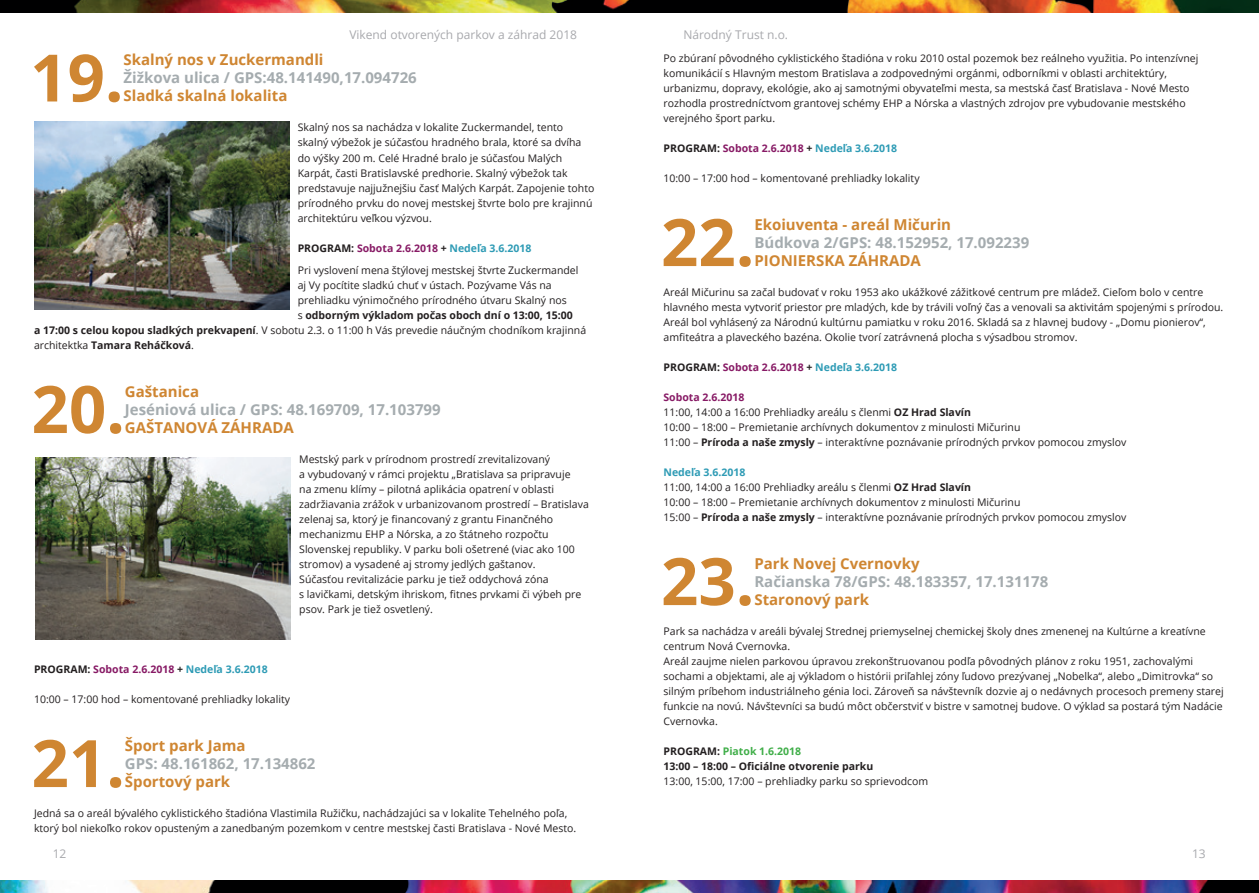
<style>
.page{position:relative;width:1259px;height:893px;background:#fff}
.page>*{position:absolute;margin:0;border:0;box-sizing:border-box;transform-origin:0 0}
.t1{font:700 65.4px "Open Sans";color:#cf8632}
.t2{font:700 15px "Open Sans";color:#a5acaf}
.t3{font:700 15px "Open Sans";color:#cf8632}
.t4{font:12px "Open Sans";color:#a8a9ad}
.t5{font:10.5px/15px "Open Sans";color:#231f20}
.t6{font:700 10.5px/15px "Open Sans";color:#231f20}
.t7{font:700 10.5px "Open Sans";color:#871a65}
.s1{font-weight:700}
.s2{font-weight:700;color:#871a65}
.s3{font-weight:700;color:#2e9bb5}
.s4{font-weight:400}
.s5{color:#231f20}
.s6{color:#2e9bb5}
.s7{color:#40ae49}
</style>
<div class="page">
<img style="left:0;top:880px;width:1259px;height:13px">
<img style="left:0;top:0;width:1259px;height:13px">
<img style="left:36px;top:457px;width:255px;height:183px">
<img style="left:34px;top:122px;width:255px;height:188px">
<p class="t4" style="left:349px;top:27px;width:229px">Vikend otvorených parkov a záhrad 2018</p>
<h1 class="t1" style="left:30px;top:32px;width:95px">19.</h1>
<h2 class="t3" style="left:124px;top:49px;width:201px">Skalný nos v Zuckermandli</h2>
<h2 class="t2" style="left:124px;top:67px;width:295px">Žižkova ulica / GPS:48.141490,17.094726</h2>
<h2 class="t3" style="left:124px;top:85px;width:165px">Sladká skalná lokalita</h2>
<p class="t5" style="left:298px;top:120px;width:298px">Skalný nos sa nachádza v lokalite Zuckermandel, tento skalný výbežok je súčasťou hradného brala, ktoré sa dvíha do výšky 200 m. Celé Hradné bralo je súčasťou Malých Karpát, časti Bratislavské predhorie. Skalný výbežok tak predstavuje najjužnejšiu časť Malých Karpát. Zapojenie tohto prírodného prvku do novej mestskej štvrte bolo pre krajinnú architektúru veľkou výzvou.</p>
<p class="t5" style="left:298px;top:236px;width:282px;line-height:22.5px"><span class="s1">PROGRAM:</span> <span class="s2">Sobota 2.6.2018</span> <span class="s1">+</span> <span class="s3">Nedeľa 3.6.2018<br></span>Pri vyslovení mena štýlovej mestskej štvrte Zuckermandel</p>
<p class="t5" style="left:298px;top:277px;width:255px">aj Vy pocítite sladkú chuť v ústach. Pozývame Vás na</p>
<p class="t5" style="left:298px;top:292px;width:270px">prehliadku výnimočného prírodného útvaru Skalný nos</p>
<p class="t6" style="left:298px;top:307px;width:276px"><span class="s4">s</span> odborným výkladom počas oboch dní o 13:00, 15:00</p>
<p class="t5" style="left:34px;top:322px;width:554px"><span class="s1">a 17:00 s celou kopou sladkých prekvapení</span>. V sobotu 2.3. o 11:00 h Vás prevedie náučným chodníkom krajinná</p>
<p class="t6" style="left:34px;top:337px;width:161px"><span class="s4">architektka</span> Tamara Reháčková<span class="s4">.</span></p>
<h1 class="t1" style="left:32px;top:363px;width:95px">20.</h1>
<h2 class="t3" style="left:125px;top:381px;width:76px">Gaštanica</h2>
<h2 class="t2" style="left:125px;top:399px;width:317px">Jeséniová ulica / GPS: 48.169709, 17.103799</h2>
<h2 class="t3" style="left:125px;top:417px;width:170px">GAŠTANOVÁ ZÁHRADA</h2>
<p class="t5" style="left:299px;top:451px;width:291px">Mestský park v prírodnom prostredí zrevitalizovaný<br>a vybudovaný v rámci projektu „Bratislava sa pripravuje<br>na zmenu klímy – pilotná aplikácia opatrení v oblasti zadržiavania zrážok v urbanizovanom prostredí – Bratislava zelenaj sa, ktorý je financovaný z grantu Finančného mechanizmu EHP a Nórska, a zo štátneho rozpočtu Slovenskej republiky. V parku boli ošetrené (viac ako 100 stromov) a vysadené aj stromy jedlých gaštanov.<br>Súčasťou revitalizácie parku je tiež oddychová zóna<br>s lavičkami, detským ihriskom, fitnes prvkami či výbeh pre psov. Park je tiež osvetlený.</p>
<p class="t7" style="left:34px;top:662px;width:235px"><span class="s5">PROGRAM:</span> Sobota 2.6.2018 <span class="s5">+</span> <span class="s6">Nedeľa 3.6.2018</span></p>
<p class="t5" style="left:34px;top:691px;width:258px">10:00 – 17:00 hod – komentované prehliadky lokality</p>
<h1 class="t1" style="left:32px;top:717px;width:95px">21.</h1>
<h2 class="t3" style="left:125px;top:735px;width:122px">Šport park Jama</h2>
<h2 class="t2" style="left:125px;top:753px;width:192px">GPS: 48.161862, 17.134862</h2>
<h2 class="t3" style="left:125px;top:771px;width:107px">Športový park</h2>
<p class="t5" style="left:34px;top:805px;width:544px">Jedná sa o areál bývalého cyklistického štadióna Vlastimila Ružičku, nachádzajúci sa v lokalite Tehelného poľa, ktorý bol niekoľko rokov opusteným a zanedbaným pozemkom v centre mestskej časti Bratislava - Nové Mesto.</p>
<p class="t4" style="left:683px;top:27px;width:106px">Národný Trust n.o.</p>
<p class="t5" style="left:663px;top:50px;width:536px">Po zbúraní pôvodného cyklistického štadióna v roku 2010 ostal pozemok bez reálneho využitia. Po intenzívnej komunikácií s Hlavným mestom Bratislava a zodpovednými orgánmi, odborníkmi v oblasti architektúry, urbanizmu, dopravy, ekológie, ako aj samotnými obyvateľmi mesta, sa mestská časť Bratislava - Nové Mesto rozhodla prostredníctvom grantovej schémy EHP a Nórska a vlastných zdrojov pre vybudovanie mestského verejného šport parku.</p>
<p class="t7" style="left:663px;top:141px;width:235px"><span class="s5">PROGRAM:</span> Sobota 2.6.2018 <span class="s5">+</span> <span class="s6">Nedeľa 3.6.2018</span></p>
<p class="t5" style="left:663px;top:170px;width:258px">10:00 – 17:00 hod – komentované prehliadky lokality</p>
<h1 class="t1" style="left:661px;top:196px;width:95px">22.</h1>
<h2 class="t3" style="left:754px;top:214px;width:198px">Ekoiuventa - areál Mičurin</h2>
<h2 class="t2" style="left:754px;top:232px;width:276px">Búdkova 2/GPS: 48.152952, 17.092239</h2>
<h2 class="t3" style="left:754px;top:250px;width:168px">PIONIERSKA ZÁHRADA</h2>
<p class="t5" style="left:663px;top:284px;width:561px">Areál Mičurinu sa začal budovať v roku 1953 ako ukážkové zážitkové centrum pre mládež. Cieľom bolo v centre hlavného mesta vytvoriť priestor pre mladých, kde by trávili voľný čas a venovali sa aktivitám spojenými s prírodou.<br>Areál bol vyhlásený za Národnú kultúrnu pamiatku v roku 2016. Skladá sa z hlavnej budovy - „Domu pionierov“, amfiteátra a plaveckého bazéna. Okolie tvorí zatrávnená plocha s výsadbou stromov.</p>
<p class="t7" style="left:663px;top:360px;width:235px"><span class="s5">PROGRAM:</span> Sobota 2.6.2018 <span class="s5">+</span> <span class="s6">Nedeľa 3.6.2018</span></p>
<p class="t5" style="left:663px;top:389px;width:464px"><span class="s2">Sobota 2.6.2018<br></span>11:00, 14:00 a 16:00 Prehliadky areálu s členmi <span class="s1">OZ Hrad Slavín<br></span>10:00 – 18:00 – Premietanie archívnych dokumentov z minulosti Mičurinu<br>11:00 – <span class="s1">Príroda a naše zmysly</span> – interaktívne poznávanie prírodných prvkov pomocou zmyslov</p>
<p class="t5" style="left:663px;top:464px;width:464px"><span class="s3">Nedeľa 3.6.2018<br></span>11:00, 14:00 a 16:00 Prehliadky areálu s členmi <span class="s1">OZ Hrad Slavín<br></span>10:00 – 18:00 – Premietanie archívnych dokumentov z minulosti Mičurinu<br>15:00 – <span class="s1">Príroda a naše zmysly</span> – interaktívne poznávanie prírodných prvkov pomocou zmyslov</p>
<h1 class="t1" style="left:661px;top:535px;width:95px">23.</h1>
<h2 class="t3" style="left:754px;top:553px;width:167px">Park Novej Cvernovky</h2>
<h2 class="t2" style="left:754px;top:571px;width:295px">Račianska 78/GPS: 48.183357, 17.131178</h2>
<h2 class="t3" style="left:754px;top:589px;width:116px">Staronový park</h2>
<p class="t5" style="left:663px;top:623px;width:562px">Park sa nachádza v areáli bývalej Strednej priemyselnej chemickej školy dnes zmenenej na Kultúrne a kreatívne centrum Nová Cvernovka.<br>Areál zaujme nielen parkovou úpravou zrekonštruovanou podľa pôvodných plánov z roku 1951, zachovalými sochami a objektami, ale aj výkladom o histórii priľahlej zóny ľudovo prezývanej „Nobelka“, alebo „Dimitrovka“ so silným príbehom industriálneho génia loci. Zároveň sa návštevník dozvie aj o nedávnych procesoch premeny starej funkcie na novú. Návštevníci sa budú môct občerstviť v bistre v samotnej budove. O výklad sa postará tým Nadácie Cvernovka.</p>
<p class="t6" style="left:663px;top:743px;width:211px">PROGRAM: <span class="s7">Piatok 1.6.2018<br></span>13:00 – 18:00 – Oficiálne otvorenie parku</p>
<p class="t5" style="left:663px;top:773px;width:266px">13:00, 15:00, 17:00 – prehliadky parku so sprievodcom</p>
<p class="t4" style="left:53px;top:845px;width:15px">12</p>
<p class="t4" style="left:1192px;top:845px;width:15px">13</p>
</div>
